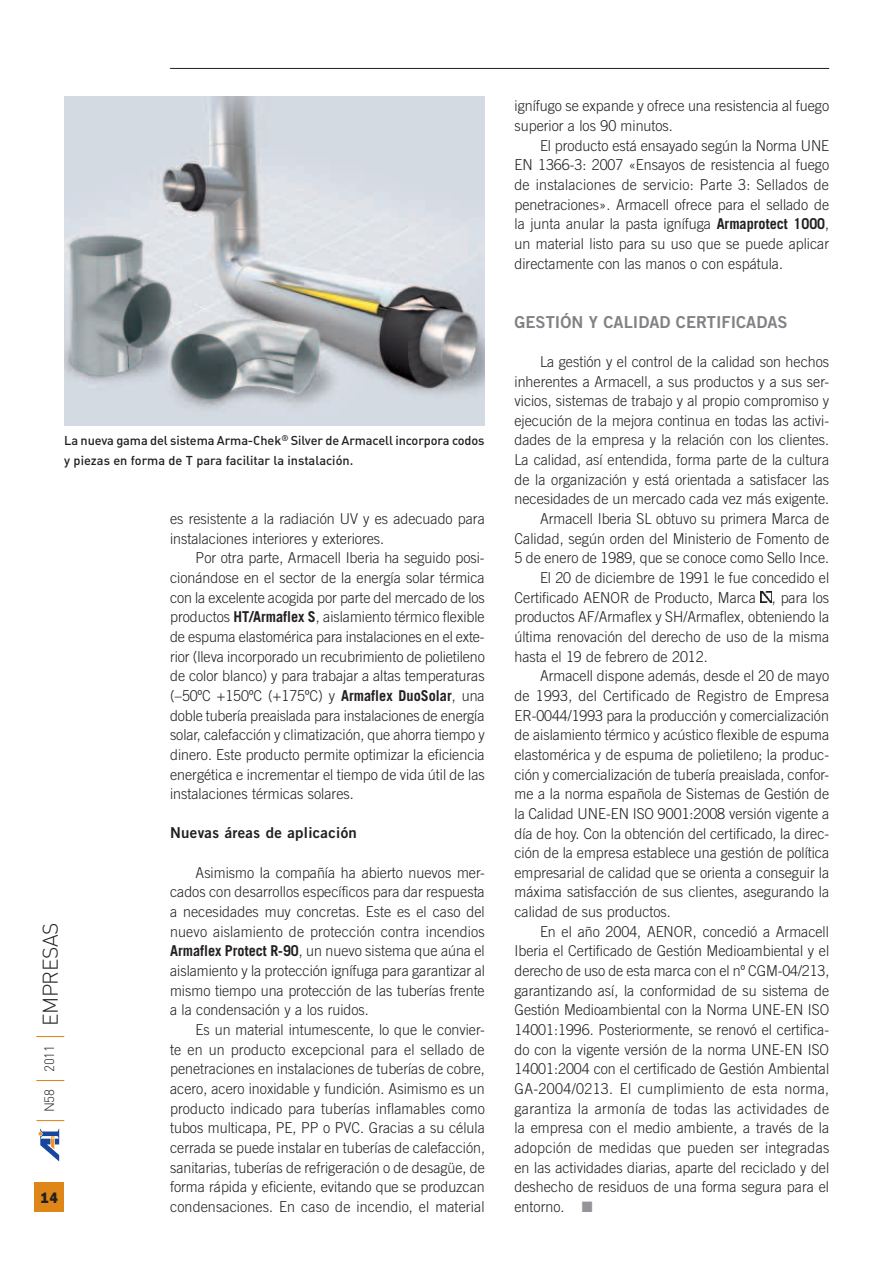
<style>
.page{position:relative;width:893px;height:1263px;background:#fff}
.page>*{position:absolute;margin:0;border:0;box-sizing:border-box;transform-origin:0 0}
.t1{font:21px "DIN Light Alternate";letter-spacing:-.02em;color:#231f20}
.t2{font:16.5px "Trade Gothic Bold Two";color:#808285}
.t3{font:300 15px/19.6px "Trade Gothic";color:#231f20;text-align:justify;scale:.95 1}
.t4{font:300 15px "Trade Gothic";letter-spacing:.02em;color:#231f20;scale:.95 1}
.t5{font:300 15px "Trade Gothic";letter-spacing:.025em;color:#231f20;scale:.95 1}
.t6{font:15px "Trade Gothic Bold Two";letter-spacing:.02em;color:#231f20}
.t7{font:800 15px "Franklin Gothic";color:#231f20;scale:.9 1}
.t8{font:12.75px/19.6px "DIN Medium Alternate";letter-spacing:-.01em;color:#231f20}
.s1{font-weight:700}
.s2{color:#939598}
</style>
<div class="page">
<hr style="left:170px;top:68px;width:659px;height:1px;background:#231f20">
<div style="left:35px;top:1182px;width:29px;height:30px;background:#df8619"></div>
<svg style="left:36px;top:1120px;width:28px;height:1px"></svg>
<svg style="left:36px;top:1080px;width:28px;height:1px"></svg>
<svg style="left:36px;top:1036px;width:28px;height:1px"></svg>
<svg style="left:38px;top:1128px;width:22px;height:34px"></svg>
<svg style="left:761px;top:591px;width:11px;height:12px"></svg>
<img style="left:64px;top:97px;width:421px;height:329px">
<p class="t8" style="left:64px;top:432px;width:422px">La nueva gama del sistema Arma-Chek<sup>®</sup> Silver de Armacell incorpora codos y piezas en forma de T para facilitar la instalación.</p>
<h1 class="t1" style="left:43px;top:1112px;width:191px;rotate:-90deg"><sup>N58</sup> <sup>2011</sup> EMPRESAS</h1>
<p class="t7" style="left:41px;top:1193px;width:20px">14</p>
<p class="t3" style="left:170px;top:510px;width:333px">es resistente a la radiación UV y es adecuado para instalaciones interiores y exteriores.</p>
<p class="t3" style="left:170px;top:549px;width:333px;text-indent:26px">Por otra parte, Armacell Iberia ha seguido posi&shy;cionándose en el sector de la energía solar térmica con la excelente acogida por parte del mercado de los productos <span class="s1">HT/Armaflex S</span>, aislamiento térmico flexible de espuma elastomérica para instalaciones en el exte&shy;rior (lleva incorporado un recubrimiento de polietileno de color blanco) y para trabajar a altas temperaturas (–50ºC +150ºC (+175ºC) y <span class="s1">Armaflex DuoSolar</span>, una doble tubería preaislada para instalaciones de energía solar, calefacción y climatización, que ahorra tiempo y dinero. Este producto permite optimizar la eficiencia energética e incrementar el tiempo de vida útil de las instalaciones térmicas solares.</p>
<p class="t6" style="left:170px;top:827px;width:188px">Nuevas áreas de aplicación</p>
<p class="t3" style="left:170px;top:864px;width:333px;text-indent:26px">Asimismo la compañía ha abierto nuevos mer&shy;cados con desarrollos específicos para dar respuesta a necesidades muy concretas. Este es el caso del nuevo aislamiento de protección contra incendios <span class="s1">Armaflex Protect R-90</span>, un nuevo sistema que aúna el aislamiento y la protección ignífuga para garantizar al mismo tiempo una protección de las tuberías frente a la condensación y a los ruidos.</p>
<p class="t3" style="left:170px;top:1021px;width:333px;text-indent:26px">Es un material intumescente, lo que le convier&shy;te en un producto excepcional para el sellado de penetraciones en instalaciones de tuberías de cobre, acero, acero inoxidable y fundición. Asimismo es un producto indicado para tuberías inflamables como tubos multicapa, PE, PP o PVC. Gracias a su célula cerrada se puede instalar en tuberías de calefacción, sanitarias, tuberías de refrigeración o de desagüe, de forma rápida y eficiente, evitando que se produzcan condensaciones. En caso de incendio, el material</p>
<p class="t3" style="left:515px;top:98px;width:333px">ignífugo se expande y ofrece una resistencia al fuego superior a los 90 minutos.</p>
<p class="t3" style="left:515px;top:137px;width:333px;text-indent:26px">El producto está ensayado según la Norma UNE EN 1366-3: 2007 «Ensayos de resistencia al fuego de instalaciones de servicio: Parte 3: Sellados de penetraciones». Armacell ofrece para el sellado de la junta anular la pasta ignífuga <span class="s1">Armaprotect 1000</span>, un material listo para su uso que se puede aplicar directamente con las manos o con espátula.</p>
<p class="t2" style="left:515px;top:316px;width:274px">GESTIÓN Y CALIDAD CERTIFICADAS</p>
<p class="t3" style="left:540px;top:353px;width:306px">La gestión y el control de la calidad son hechos</p>
<p class="t3" style="left:515px;top:373px;width:333px">inherentes a Armacell, a sus productos y a sus ser-</p>
<p class="t3" style="left:515px;top:392px;width:333px">vicios, sistemas de trabajo y al propio compromiso y</p>
<p class="t3" style="left:515px;top:412px;width:333px">ejecución de la mejora continua en todas las activi-</p>
<p class="t3" style="left:515px;top:432px;width:333px">dades de la empresa y la relación con los clientes.</p>
<p class="t3" style="left:515px;top:451px;width:333px">La calidad, así entendida, forma parte de la cultura</p>
<p class="t3" style="left:515px;top:471px;width:333px">de la organización y está orientada a satisfacer las</p>
<p class="t3" style="left:515px;top:491px;width:333px">necesidades de un mercado cada vez más exigente.</p>
<p class="t3" style="left:540px;top:510px;width:306px">Armacell Iberia SL obtuvo su primera Marca de</p>
<p class="t3" style="left:515px;top:530px;width:333px">Calidad, según orden del Ministerio de Fomento de</p>
<p class="t3" style="left:515px;top:549px;width:333px">5 de enero de 1989, que se conoce como Sello Ince.</p>
<p class="t3" style="left:540px;top:569px;width:306px">El 20 de diciembre de 1991 le fue concedido el</p>
<p class="t3" style="left:515px;top:589px;width:333px">Certificado AENOR de Producto, Marca , para los</p>
<p class="t3" style="left:515px;top:608px;width:333px">productos AF/Armaflex y SH/Armaflex, obteniendo la</p>
<p class="t3" style="left:515px;top:628px;width:333px">última renovación del derecho de uso de la misma</p>
<p class="t3" style="left:515px;top:648px;width:205px">hasta el 19 de febrero de 2012.</p>
<p class="t3" style="left:540px;top:667px;width:306px">Armacell dispone además, desde el 20 de mayo</p>
<p class="t3" style="left:515px;top:687px;width:333px">de 1993, del Certificado de Registro de Empresa</p>
<p class="t3" style="left:515px;top:707px;width:332px">ER-0044/1993 para la producción y comercialización</p>
<p class="t3" style="left:515px;top:726px;width:333px">de aislamiento térmico y acústico flexible de espuma</p>
<p class="t3" style="left:515px;top:746px;width:333px">elastomérica y de espuma de polietileno; la produc-</p>
<p class="t3" style="left:515px;top:766px;width:333px">ción y comercialización de tubería preaislada, confor-</p>
<p class="t3" style="left:515px;top:785px;width:333px">me a la norma española de Sistemas de Gestión de</p>
<p class="t3" style="left:515px;top:805px;width:333px">la Calidad UNE-EN ISO 9001:2008 versión vigente a</p>
<p class="t3" style="left:515px;top:825px;width:333px">día de hoy. Con la obtención del certificado, la direc-</p>
<p class="t3" style="left:515px;top:844px;width:333px">ción de la empresa establece una gestión de política</p>
<p class="t3" style="left:515px;top:864px;width:333px">empresarial de calidad que se orienta a conseguir la</p>
<p class="t3" style="left:515px;top:884px;width:333px">máxima satisfacción de sus clientes, asegurando la</p>
<p class="t3" style="left:515px;top:903px;width:166px">calidad de sus productos.</p>
<p class="t3" style="left:540px;top:923px;width:306px">En el año 2004, AENOR, concedió a Armacell</p>
<p class="t3" style="left:515px;top:942px;width:333px">Iberia el Certificado de Gestión Medioambiental y el</p>
<p class="t3" style="left:515px;top:962px;width:333px">derecho de uso de esta marca con el nº CGM-04/213,</p>
<p class="t3" style="left:515px;top:982px;width:333px">garantizando así, la conformidad de su sistema de</p>
<p class="t3" style="left:515px;top:1001px;width:333px">Gestión Medioambiental con la Norma UNE-EN ISO</p>
<p class="t3" style="left:515px;top:1021px;width:333px">14001:1996. Posteriormente, se renovó el certifica-</p>
<p class="t3" style="left:515px;top:1041px;width:333px">do con la vigente versión de la norma UNE-EN ISO</p>
<p class="t3" style="left:515px;top:1060px;width:333px">14001:2004 con el certificado de Gestión Ambiental</p>
<p class="t5" style="left:515px;top:1083px;width:333px">GA-2004/0213. El cumplimiento de esta norma,</p>
<p class="t4" style="left:515px;top:1103px;width:333px">garantiza la armonía de todas las actividades de</p>
<p class="t3" style="left:515px;top:1119px;width:333px">la empresa con el medio ambiente, a través de la</p>
<p class="t3" style="left:515px;top:1139px;width:333px">adopción de medidas que pueden ser integradas</p>
<p class="t3" style="left:515px;top:1159px;width:333px">en las actividades diarias, aparte del reciclado y del</p>
<p class="t3" style="left:515px;top:1178px;width:333px">deshecho de residuos de una forma segura para el</p>
<p class="t3" style="left:515px;top:1198px;width:84px">entorno. <span class="s2">■</span></p>
</div>
